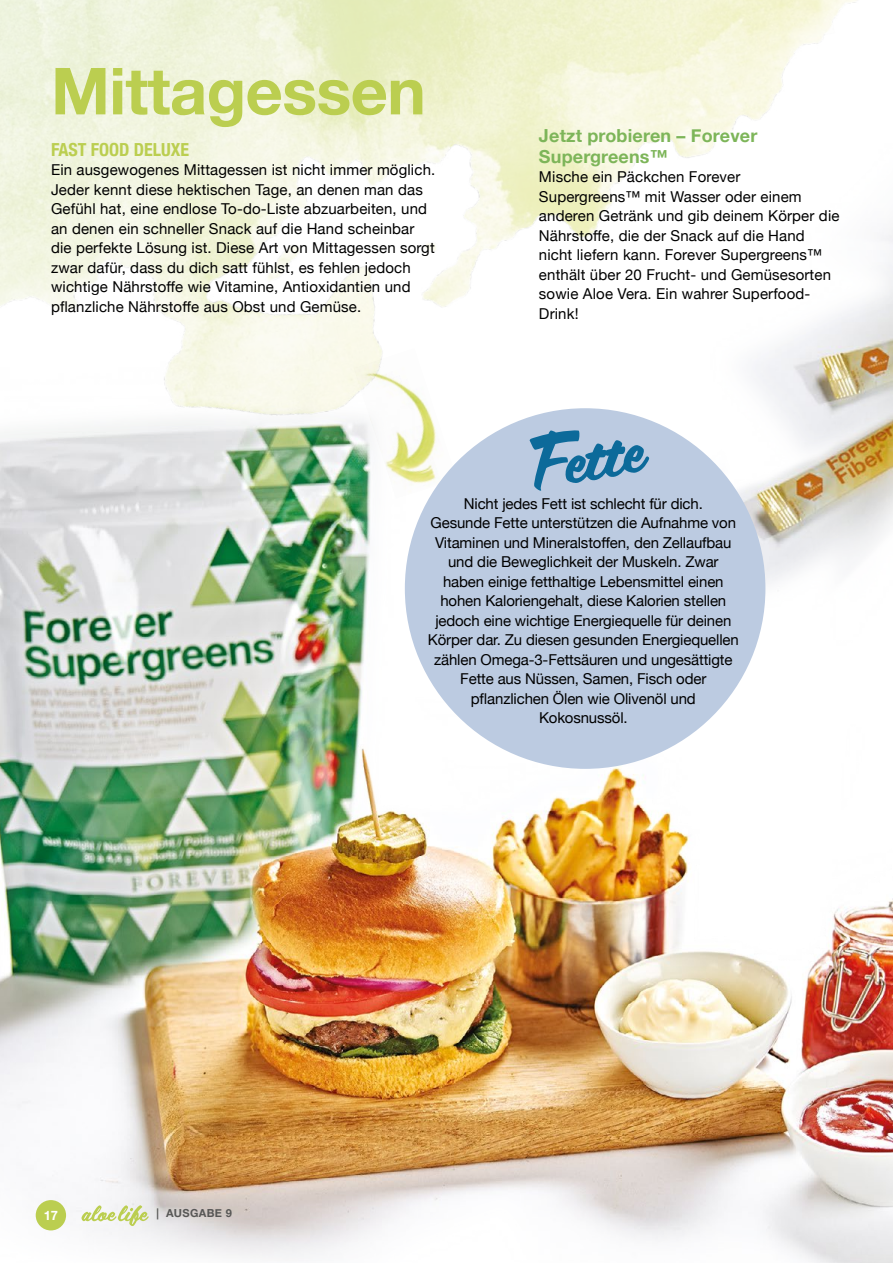
<style>
.page{position:relative;width:893px;height:1263px;background:#fff}
.page>*{position:absolute;margin:0;border:0;box-sizing:border-box;transform-origin:0 0}
.t1{font:68.1px "Scriptorama JF Tradeshow";color:#0c6a9a}
.t2{font:700 64.95px "Helvetica Neue";letter-spacing:-.01em;color:#bbce50}
.t3{font:700 18px/21px "Helvetica Neue";letter-spacing:.01em;color:#7db559}
.t4{font:700 condensed 18px "Helvetica Neue";color:#bbce50}
.t5{font:15px/19.5px "Helvetica Neue";letter-spacing:.01em;color:#000}
.t6{font:15px/19.5px "Helvetica Neue";letter-spacing:-.01em;color:#000;text-align:center}
.t7{font:700 12.9px "Helvetica Neue";color:#fff}
.t8{font:700 11.1px "Helvetica Neue";letter-spacing:.03em;color:#575756}
</style>
<div class="page">
<img style="left:0;top:356px;width:893px;height:907px">
<img style="left:580px;top:0;width:313px;height:1148px">
<img style="left:354px;top:348px;width:103px;height:150px">
<div style="left:405px;top:408px;width:360px;height:361px;background:#bccbe1;border-radius:50%"></div>
<div style="left:36px;top:1200px;width:30px;height:30px;background:#bbce50;border-radius:50%"></div>
<svg style="left:82px;top:1205px;width:67px;height:21px"></svg>
<h2 class="t2" style="left:51px;top:40px;width:376px">Mittagessen</h2>
<p class="t4" style="left:51px;top:134px;width:140px">FAST FOOD DELUXE</p>
<p class="t5" style="left:51px;top:161px;width:386px">Ein ausgewogenes Mittagessen ist nicht immer möglich.<br>Jeder kennt diese hektischen Tage, an denen man das Gefühl hat, eine endlose To-do-Liste abzuarbeiten, und an denen ein schneller Snack auf die Hand scheinbar die perfekte Lösung ist. Diese Art von Mittagessen sorgt zwar dafür, dass du dich satt fühlst, es fehlen jedoch wichtige Nährstoffe wie Vitamine, Antioxidantien und pflanzliche Nährstoffe aus Obst und Gemüse.</p>
<p class="t3" style="left:539px;top:125px;width:220px">Jetzt probieren – Forever<br>Supergreens™</p>
<p class="t5" style="left:539px;top:168px;width:302px">Mische ein Päckchen Forever Supergreens™ mit Wasser oder einem anderen Getränk und gib deinem Körper die Nährstoffe, die der Snack auf die Hand nicht liefern kann. Forever Supergreens™ enthält über 20 Frucht- und Gemüsesorten sowie Aloe Vera. Ein wahrer Superfood-Drink!</p>
<p class="t7" style="left:44px;top:1205px;width:16px">17</p>
<p class="t8" style="left:156px;top:1205px;width:77px">| AUSGABE 9</p>
<h1 class="t1" style="left:520px;top:419px;width:116px;rotate:-10deg">Fette</h1>
<p class="t6" style="left:428px;top:495px;width:312px">Nicht jedes Fett ist schlecht für dich.<br>Gesunde Fette unterstützen die Aufnahme von Vitaminen und Mineralstoffen, den Zellaufbau und die Beweglichkeit der Muskeln. Zwar haben einige fetthaltige Lebensmittel einen hohen Kaloriengehalt, diese Kalorien stellen jedoch eine wichtige Energiequelle für deinen Körper dar. Zu diesen gesunden Energiequellen zählen Omega-3-Fettsäuren und ungesättigte Fette aus Nüssen, Samen, Fisch oder pflanzlichen Ölen wie Olivenöl und Kokosnussöl.</p>
</div>
